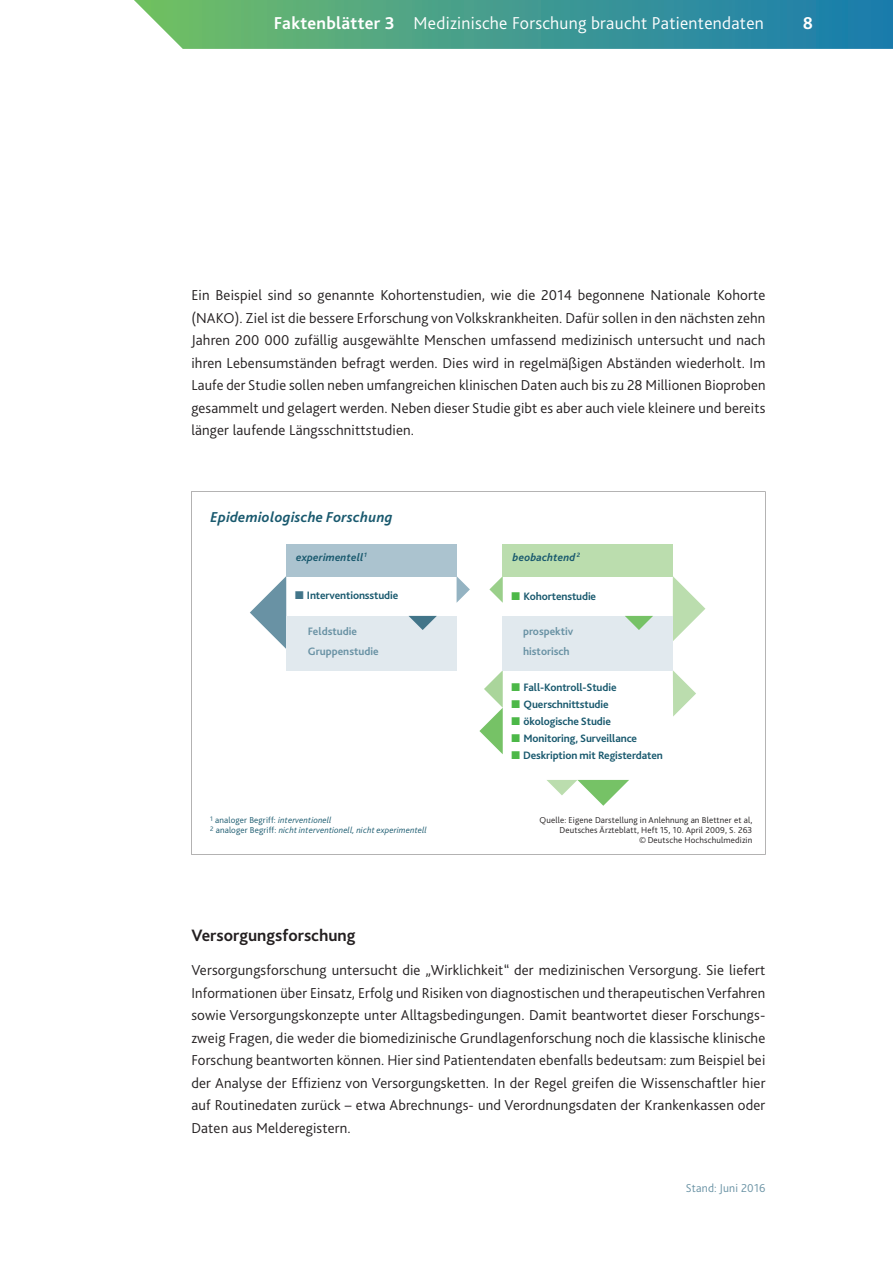
<style>
.page{position:relative;width:893px;height:1263px;background:#fff}
.page>*{position:absolute;margin:0;border:0;box-sizing:border-box;transform-origin:0 0}
.t1{font:300 18px "Bliss 2";letter-spacing:.015em;color:#fff}
.t2{font:700 18px "Bliss 2";color:#fff}
.t3{font:700 17.25px "Bliss 2";color:#231f20}
.t4{font:300 15px/22.5px "Bliss 2";letter-spacing:.01em;color:#231f20;text-align:justify}
.t5{font:italic 700 15px "Bliss 2";letter-spacing:.015em;color:#19596e}
.t6{font:300 12px "Bliss 2";letter-spacing:.015em;color:#6992a4}
.t7{font:700 11.25px "Bliss 2";letter-spacing:-.01em;color:#19596e}
.t8{font:700 11.25px/20.2px "Bliss 2";color:#6992a4}
.t9{font:italic 700 11.25px "Bliss 2";letter-spacing:.01em;color:#19596e}
.t10{font:300 9px/10.2px "Bliss 2";letter-spacing:.015em;color:#231f20;text-align:right}
.t11{font:italic 300 9px/10.2px "Bliss 2";letter-spacing:.015em;color:#19596e}
.s1{font-weight:700}
.s2{color:#427589}
.s3{color:#4cb848}
.s4{font-style:normal}
</style>
<div class="page">
<svg style="left:134px;top:0;width:759px;height:49px;background:#499e91"></svg>
<svg style="left:191px;top:491px;width:574px;height:364px"></svg>
<svg style="left:546px;top:780px;width:83px;height:26px"></svg>
<svg style="left:673px;top:576px;width:32px;height:65px"></svg>
<svg style="left:673px;top:670px;width:23px;height:46px"></svg>
<svg style="left:489px;top:576px;width:14px;height:27px"></svg>
<svg style="left:479px;top:670px;width:24px;height:84px"></svg>
<svg style="left:250px;top:576px;width:36px;height:73px"></svg>
<div style="left:503px;top:544px;width:170px;height:32px;background:#bbddae"></div>
<svg style="left:457px;top:576px;width:13px;height:27px"></svg>
<div style="left:286px;top:544px;width:171px;height:32px;background:#abc3cf"></div>
<div style="left:286px;top:616px;width:171px;height:54px;background:#e1e9ee"></div>
<svg style="left:409px;top:616px;width:28px;height:14px"></svg>
<div style="left:503px;top:616px;width:170px;height:54px;background:#e1e9ee"></div>
<svg style="left:625px;top:616px;width:28px;height:14px"></svg>
<p class="t1" style="left:274px;top:12px;width:492px"><span class="s1">Faktenblätter 3</span> Medizinische Forschung braucht Patientendaten</p>
<p class="t2" style="left:803px;top:12px;width:12px">8</p>
<p class="t4" style="left:191px;top:284px;width:576px">Ein Beispiel sind so genannte Kohortenstudien, wie die 2014 begonnene Nationale Kohorte (NAKO). Ziel ist die bessere Erforschung von Volkskrankheiten. Dafür sollen in den nächsten zehn Jahren 200 000 zufällig ausgewählte Menschen umfassend medizinisch untersucht und nach ihren Lebensumständen befragt werden. Dies wird in regelmäßigen Abständen wiederholt. Im Laufe der Studie sollen neben umfangreichen klinischen Daten auch bis zu 28 Millionen Bioproben gesammelt und gelagert werden. Neben dieser Studie gibt es aber auch viele kleinere und bereits länger laufende Längsschnittstudien.</p>
<p class="t5" style="left:211px;top:508px;width:184px">Epidemiologische Forschung</p>
<p class="t9" style="left:296px;top:550px;width:72px">experimentell<sup>1</sup></p>
<p class="t7" style="left:295px;top:589px;width:105px"><span class="s2">■</span> Interventionsstudie</p>
<p class="t9" style="left:513px;top:550px;width:69px">beobachtend <sup>2</sup></p>
<p class="t7" style="left:512px;top:590px;width:86px"><span class="s3">■</span> Kohortenstudie</p>
<p class="t8" style="left:308px;top:621px;width:72px">Feldstudie<br>Gruppenstudie</p>
<p class="t8" style="left:523px;top:621px;width:52px">prospektiv historisch</p>
<p class="t7" style="left:512px;top:681px;width:106px"><span class="s3">■</span> Fall-Kontroll-Studie</p>
<p class="t7" style="left:512px;top:698px;width:99px"><span class="s3">■</span> Querschnittstudie</p>
<p class="t7" style="left:512px;top:714px;width:101px"><span class="s3">■</span> ökologische Studie</p>
<p class="t7" style="left:512px;top:731px;width:127px"><span class="s3">■</span> Monitoring, Surveillance</p>
<p class="t7" style="left:512px;top:748px;width:153px"><span class="s3">■</span> Deskription mit Registerdaten</p>
<p class="t11" style="left:210px;top:815px;width:218px"><sup>1</sup> <span class="s4">analoger Begriff:</span> interventionell<br><sup>2</sup> <span class="s4">analoger Begriff:</span> nicht interventionell, nicht experimentell</p>
<p class="t10" style="left:540px;top:815px;width:214px">Quelle: Eigene Darstellung in Anlehnung an Blettner et al,<br>Deutsches Ärzteblatt, Heft 15, 10. April 2009, S. 263<br>© Deutsche Hochschulmedizin</p>
<p class="t3" style="left:191px;top:925px;width:166px">Versorgungsforschung</p>
<p class="t4" style="left:191px;top:959px;width:576px">Versorgungsforschung untersucht die „Wirklichkeit“ der medizinischen Versorgung. Sie liefert Informationen über Einsatz, Erfolg und Risiken von diagnostischen und therapeutischen Verfahren sowie Versorgungskonzepte unter Alltagsbedingungen. Damit beantwortet dieser Forschungs&shy;zweig Fragen, die weder die biomedizinische Grundlagenforschung noch die klassische klinische Forschung beantworten können. Hier sind Patientendaten ebenfalls bedeutsam: zum Beispiel bei der Analyse der Effizienz von Versorgungsketten. In der Regel greifen die Wissenschaftler hier auf Routinedaten zurück – etwa Abrechnungs- und Verordnungsdaten der Krankenkassen oder Daten aus Melderegistern.</p>
<p class="t6" style="left:686px;top:1181px;width:81px">Stand: Juni 2016</p>
</div>
